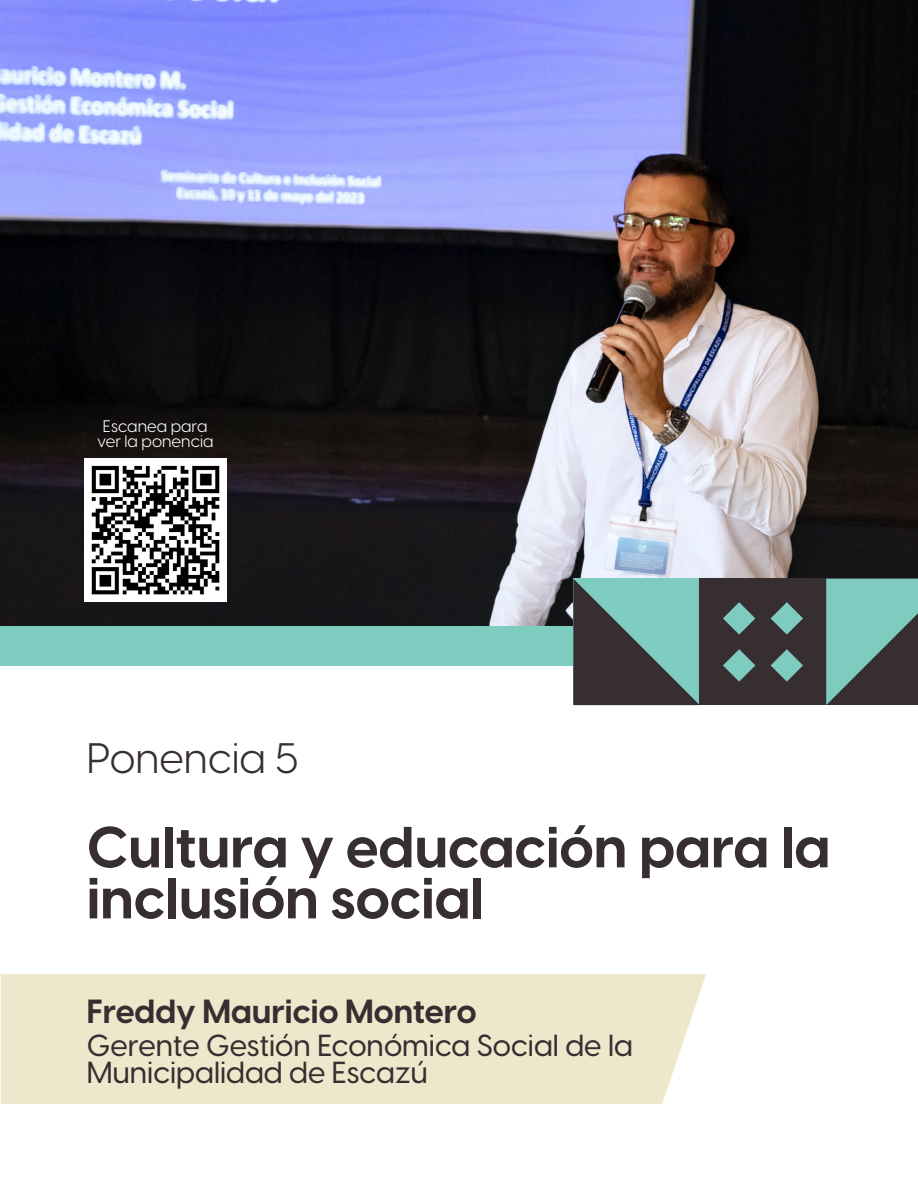
<style>
.page{position:relative;width:918px;height:1188px;background:#fff}
.page>*{position:absolute;margin:0;border:0;box-sizing:border-box;transform-origin:0 0}
.t1{font:700 57px/51px "Visby CF";color:#362e30}
.t2{font:42px "Visby CF";color:#362e30}
.t3{font:700 33px "Visby CF";color:#362e30}
.t4{font:500 30px/27px "Visby CF";color:#362e30}
.t5{font:16.5px/15px "Visby CF";color:#fff;text-align:center}
</style>
<div class="page">
<img style="left:0;top:0;width:918px;height:626px">
<div style="left:1px;top:974px;width:705px;height:130px;background:#ede8cc"></div>
<div style="left:0;top:626px;width:586px;height:39px;background:#7dccbf"></div>
<svg style="left:573px;top:579px;width:127px;height:126px"></svg>
<svg style="left:826px;top:579px;width:92px;height:126px"></svg>
<div style="left:700px;top:579px;width:126px;height:126px;background:#362e30"></div>
<svg style="left:723px;top:602px;width:32px;height:33px"></svg>
<svg style="left:771px;top:602px;width:32px;height:33px"></svg>
<svg style="left:723px;top:649px;width:32px;height:33px"></svg>
<svg style="left:771px;top:649px;width:32px;height:33px"></svg>
<img style="left:84px;top:459px;width:142px;height:142px">
<p class="t5" style="left:97px;top:417px;width:118px">Escanea para ver la ponencia</p>
<h2 class="t2" style="left:87px;top:727px;width:214px">Ponencia 5</h2>
<h1 class="t1" style="left:87px;top:818px;width:745px">Cultura y educación para la inclusión social</h1>
<p class="t3" style="left:87px;top:986px;width:391px">Freddy Mauricio Montero</p>
<p class="t4" style="left:87px;top:1030px;width:548px">Gerente Gestión Económica Social de la<br>Municipalidad de Escazú</p>
</div>
